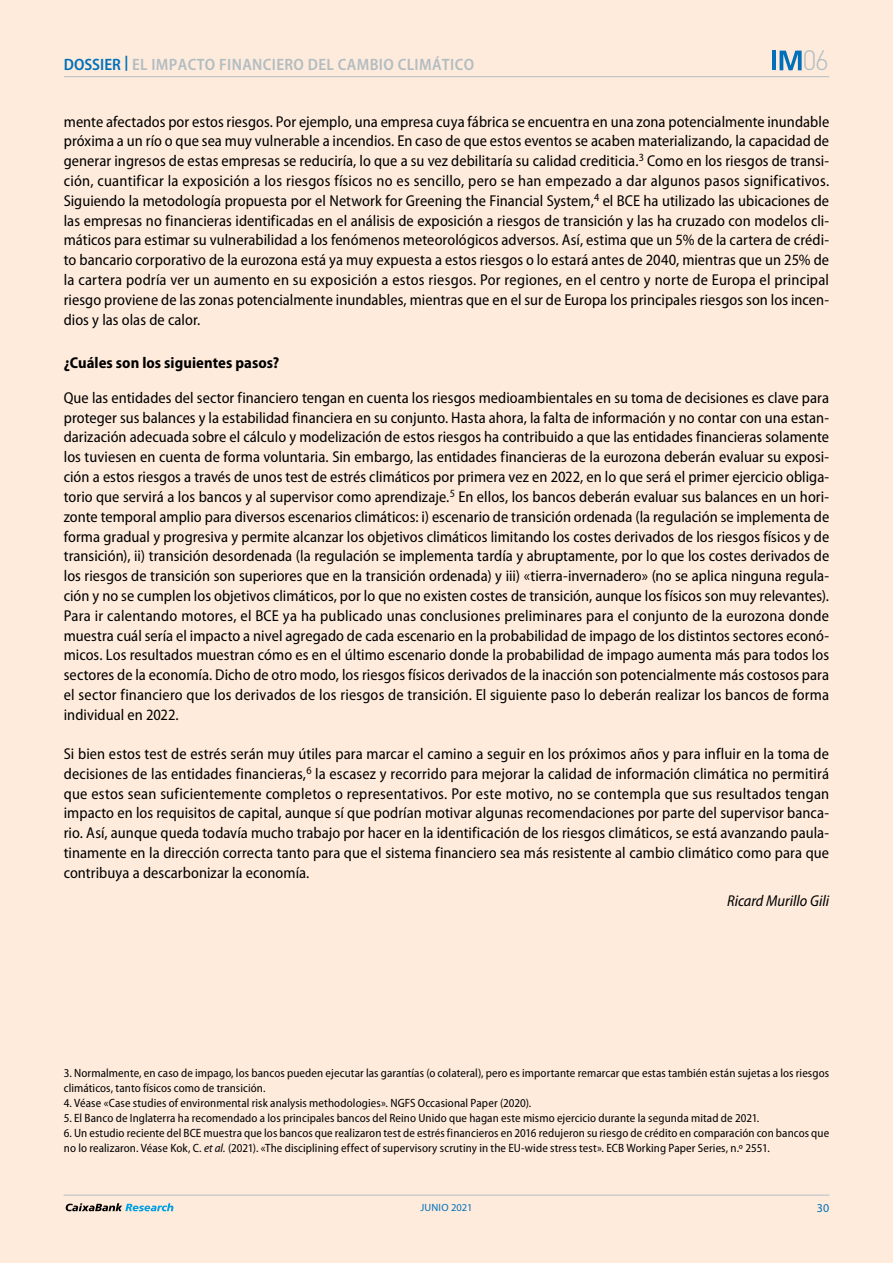
<style>
.page{position:relative;width:893px;height:1263px;background:#fff}
.page>*{position:absolute;margin:0;border:0;box-sizing:border-box;transform-origin:0 0}
.t1{font:300 27.6px "DIN Pro";color:#b2bdc2}
.t2{font:600 semi-condensed 16.5px "Myriad Pro";letter-spacing:.02em;color:#b2bdc2}
.t3{font:semi-condensed 15.75px/19.8px "Myriad Pro";letter-spacing:.005em;color:#000;text-align:justify}
.t4{font:700 semi-condensed 15.75px "Myriad Pro";letter-spacing:.005em;color:#000}
.t5{font:italic semi-condensed 15.75px "Myriad Pro";color:#000}
.t6{font:semi-condensed 12px/15px "Myriad Pro";letter-spacing:.01em;color:#000}
.t7{font:12px "Myriad Pro";color:#0070ba}
.t8{font:10.5px "Myriad Pro";letter-spacing:.02em;color:#0070ba}
.s1{color:#0070ba}
.s2{font-style:italic}
</style>
<div class="page">
<div style="left:0;top:0;width:892px;height:1263px;background:#feebdc"></div>
<hr style="left:64px;top:76px;width:765px;height:1px;background:#b2bdc2">
<hr style="left:64px;top:1195px;width:765px;height:1px;background:#b2bdc2">
<svg style="left:66px;top:1203px;width:107px;height:8px"></svg>
<svg style="left:779px;top:51px;width:23px;height:19px"></svg>
<hr style="left:772px;top:51px;width:4px;height:19px;background:#0070ba">
<p class="t2" style="left:64px;top:55px;width:412px"><span class="s1">DOSSIER</span> <sup>|</sup> EL IMPACTO FINANCIERO DEL CAMBIO CLIMÁTICO</p>
<h1 class="t1" style="left:802px;top:39px;width:28px">06</h1>
<p class="t3" style="left:64px;top:112px;width:767px">mente afectados por estos riesgos. Por ejemplo, una empresa cuya fábrica se encuentra en una zona potencialmente inundable próxima a un río o que sea muy vulnerable a incendios. En caso de que estos eventos se acaben materializando, la capacidad de generar ingresos de estas empresas se reduciría, lo que a su vez debilitaría su calidad crediticia.<sup>3</sup> Como en los riesgos de transi&shy;ción, cuantificar la exposición a los riesgos físicos no es sencillo, pero se han empezado a dar algunos pasos significativos.<br>Siguiendo la metodología propuesta por el Network for Greening the Financial System,<sup>4</sup> el BCE ha utilizado las ubicaciones de las empresas no financieras identificadas en el análisis de exposición a riesgos de transición y las ha cruzado con modelos cli&shy;máticos para estimar su vulnerabilidad a los fenómenos meteorológicos adversos. Así, estima que un 5% de la cartera de crédi&shy;to bancario corporativo de la eurozona está ya muy expuesta a estos riesgos o lo estará antes de 2040, mientras que un 25% de la cartera podría ver un aumento en su exposición a estos riesgos. Por regiones, en el centro y norte de Europa el principal riesgo proviene de las zonas potencialmente inundables, mientras que en el sur de Europa los principales riesgos son los incen&shy;dios y las olas de calor.</p>
<p class="t4" style="left:64px;top:354px;width:217px">¿Cuáles son los siguientes pasos?</p>
<p class="t3" style="left:64px;top:388px;width:767px">Que las entidades del sector financiero tengan en cuenta los riesgos medioambientales en su toma de decisiones es clave para proteger sus balances y la estabilidad financiera en su conjunto. Hasta ahora, la falta de información y no contar con una estan&shy;darización adecuada sobre el cálculo y modelización de estos riesgos ha contribuido a que las entidades financieras solamente los tuviesen en cuenta de forma voluntaria. Sin embargo, las entidades financieras de la eurozona deberán evaluar su exposi&shy;ción a estos riesgos a través de unos test de estrés climáticos por primera vez en 2022, en lo que será el primer ejercicio obliga&shy;torio que servirá a los bancos y al supervisor como aprendizaje.<sup>5</sup> En ellos, los bancos deberán evaluar sus balances en un hori&shy;zonte temporal amplio para diversos escenarios climáticos: i) escenario de transición ordenada (la regulación se implementa de forma gradual y progresiva y permite alcanzar los objetivos climáticos limitando los costes derivados de los riesgos físicos y de transición), ii) transición desordenada (la regulación se implementa tardía y abruptamente, por lo que los costes derivados de los riesgos de transición son superiores que en la transición ordenada) y iii) «tierra-invernadero» (no se aplica ninguna regula&shy;ción y no se cumplen los objetivos climáticos, por lo que no existen costes de transición, aunque los físicos son muy relevantes).<br>Para ir calentando motores, el BCE ya ha publicado unas conclusiones preliminares para el conjunto de la eurozona donde muestra cuál sería el impacto a nivel agregado de cada escenario en la probabilidad de impago de los distintos sectores econó&shy;micos. Los resultados muestran cómo es en el último escenario donde la probabilidad de impago aumenta más para todos los sectores de la economía. Dicho de otro modo, los riesgos físicos derivados de la inacción son potencialmente más costosos para el sector financiero que los derivados de los riesgos de transición. El siguiente paso lo deberán realizar los bancos de forma individual en 2022.</p>
<p class="t3" style="left:64px;top:744px;width:767px">Si bien estos test de estrés serán muy útiles para marcar el camino a seguir en los próximos años y para influir en la toma de decisiones de las entidades financieras,<sup>6</sup> la escasez y recorrido para mejorar la calidad de información climática no permitirá que estos sean suficientemente completos o representativos. Por este motivo, no se contempla que sus resultados tengan impacto en los requisitos de capital, aunque sí que podrían motivar algunas recomendaciones por parte del supervisor banca&shy;rio. Así, aunque queda todavía mucho trabajo por hacer en la identificación de los riesgos climáticos, se está avanzando paula&shy;tinamente en la dirección correcta tanto para que el sistema financiero sea más resistente al cambio climático como para que contribuya a descarbonizar la economía.</p>
<p class="t5" style="left:727px;top:892px;width:104px">Ricard Murillo Gili</p>
<p class="t6" style="left:64px;top:1066px;width:767px">3. Normalmente, en caso de impago, los bancos pueden ejecutar las garantías (o colateral), pero es importante remarcar que estas también están sujetas a los riesgos climáticos, tanto físicos como de transición.</p>
<p class="t6" style="left:64px;top:1096px;width:469px">4. Véase «Case studies of environmental risk analysis methodologies». NGFS Occasional Paper (2020).</p>
<p class="t6" style="left:64px;top:1111px;width:697px">5. El Banco de Inglaterra ha recomendado a los principales bancos del Reino Unido que hagan este mismo ejercicio durante la segunda mitad de 2021.</p>
<p class="t6" style="left:64px;top:1126px;width:767px">6. Un estudio reciente del BCE muestra que los bancos que realizaron test de estrés financieros en 2016 redujeron su riesgo de crédito en comparación con bancos que no lo realizaron. Véase Kok, C. <span class="s2">et al.</span> (2021). «The disciplining effect of supervisory scrutiny in the EU-wide stress test». ECB Working Paper Series, n.º 2551.</p>
<p class="t8" style="left:420px;top:1201px;width:54px">JUNIO 2021</p>
<p class="t7" style="left:817px;top:1201px;width:14px">30</p>
</div>
